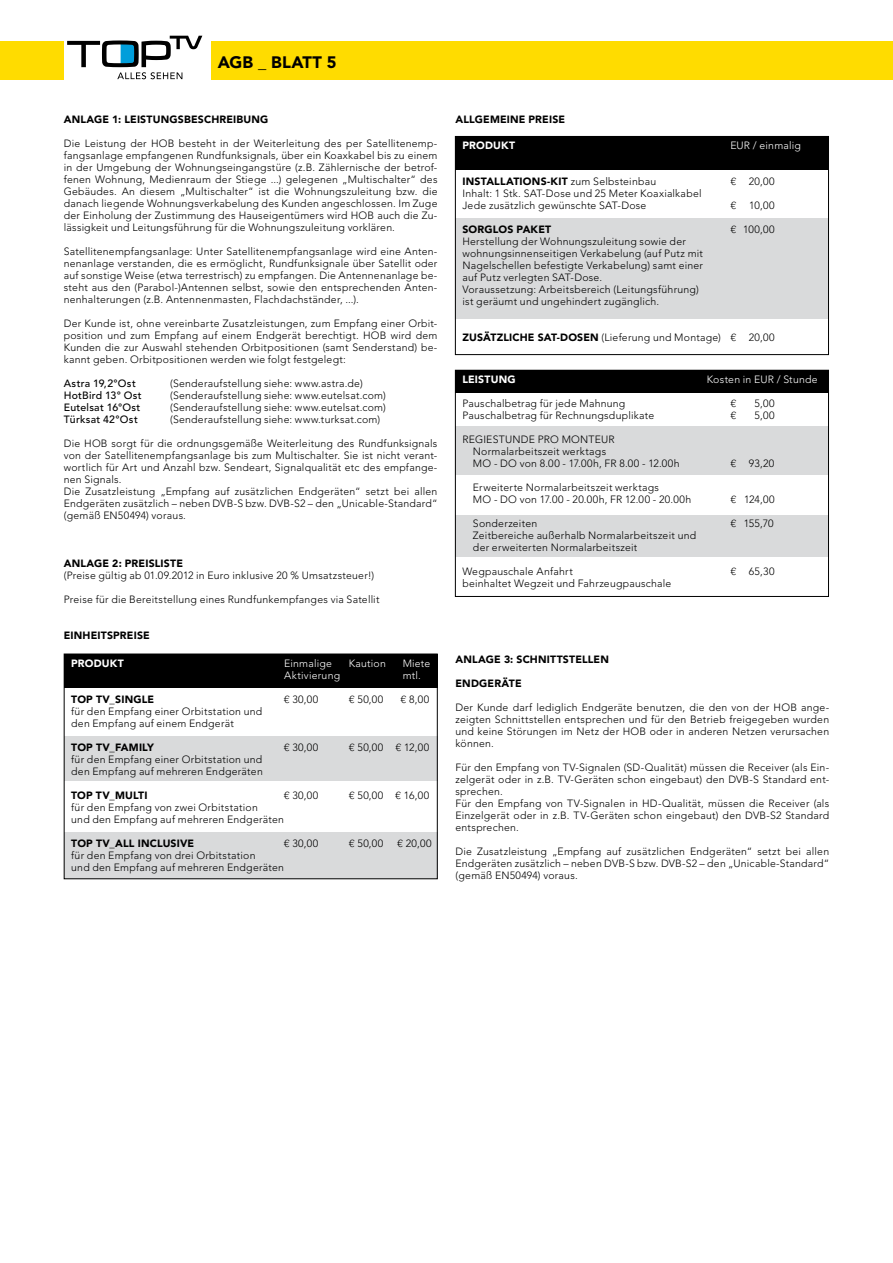
<style>
.page{position:relative;width:893px;height:1263px;background:#fff}
.page>*{position:absolute;margin:0;border:0;box-sizing:border-box;transform-origin:0 0}
.t1{font:900 16.5px "Avenir";color:#000}
.t2{font:300 10.5px/12px "Avenir";letter-spacing:.02em;color:#000}
.t3{font:900 10.5px "Avenir";letter-spacing:.02em;color:#000}
.t4{font:300 10.5px "Avenir";letter-spacing:.02em;color:#fff}
.t5{font:500 10.5px "Avenir";letter-spacing:.025em;color:#000}
.t6{font:900 10.5px "Avenir";color:#fff}
.t7{font:300 10.5px "Helvetica";color:#000}
.s1{font-family:"Helvetica"}
.s2{font-weight:900}
</style>
<div class="page">
<div style="left:455px;top:218px;width:374px;height:101px;background:#d9dadb"></div>
<div style="left:0;top:41px;width:893px;height:39px;background:#ffdc00"></div>
<div style="left:64px;top:30px;width:146px;height:50px;background:#fff"></div>
<svg style="left:67px;top:36px;width:135px;height:43px"></svg>
<div style="left:455px;top:370px;width:374px;height:23px;background:#000"></div>
<div style="left:455px;top:426px;width:374px;height:49px;background:#d9dadb"></div>
<div style="left:455px;top:515px;width:374px;height:41px;background:#d9dadb"></div>
<div style="left:455px;top:370px;width:374px;height:227px;border:1px solid #000"></div>
<div style="left:455px;top:136px;width:374px;height:34px;background:#000"></div>
<div style="left:64px;top:654px;width:374px;height:33px;background:#000"></div>
<div style="left:64px;top:736px;width:374px;height:45px;background:#d9dadb"></div>
<div style="left:64px;top:832px;width:374px;height:47px;background:#d9dadb"></div>
<div style="left:64px;top:654px;width:374px;height:225px;border:1px solid #000"></div>
<h1 class="t1" style="left:218px;top:52px;width:120px">AGB _ BLATT 5</h1>
<p class="t3" style="left:64px;top:112px;width:206px">ANLAGE 1: LEISTUNGSBESCHREIBUNG</p>
<p class="t2" style="left:64px;top:137px;width:375px;text-align:justify">Die Leistung der HOB besteht in der Weiterleitung des per Satellitenemp&shy;fangsanlage empfangenen Rundfunksignals, über ein Koaxkabel bis zu einem in der Umgebung der Wohnungseingangstüre (z.B. Zählernische der betrof&shy;fenen Wohnung, Medienraum der Stiege ...) gelegenen „Multischalter“ des Gebäudes. An diesem „Multischalter“ ist die Wohnungszuleitung bzw. die danach liegende Wohnungsverkabelung des Kunden angeschlossen. Im Zuge der Einholung der Zustimmung des Hauseigentümers wird HOB auch die Zu&shy;lässigkeit und Leitungsführung für die Wohnungszuleitung vorklären.</p>
<p class="t2" style="left:64px;top:245px;width:375px;text-align:justify">Satellitenempfangsanlage: Unter Satellitenempfangsanlage wird eine Anten&shy;nenanlage verstanden, die es ermöglicht, Rundfunksignale über Satellit oder auf sonstige Weise (etwa terrestrisch) zu empfangen. Die Antennenanlage be&shy;steht aus den (Parabol-)Antennen selbst, sowie den entsprechenden Anten&shy;nenhalterungen (z.B. Antennenmasten, Flachdachständer, ...).</p>
<p class="t2" style="left:64px;top:317px;width:375px;text-align:justify">Der Kunde ist, ohne vereinbarte Zusatzleistungen, zum Empfang einer Orbit&shy;position und zum Empfang auf einem Endgerät berechtigt. HOB wird dem Kunden die zur Auswahl stehenden Orbitpositionen (samt Senderstand) be&shy;kannt geben. Orbitpositionen werden wie folgt festgelegt:</p>
<p class="t5" style="left:64px;top:377px;width:74px">Astra 19,2°Ost</p>
<p class="t2" style="left:170px;top:377px;width:194px">(Senderaufstellung siehe: www.astra.de)</p>
<p class="t5" style="left:64px;top:389px;width:80px">HotBird 13° Ost</p>
<p class="t2" style="left:170px;top:389px;width:217px">(Senderaufstellung siehe: www.eutelsat.com)</p>
<p class="t5" style="left:64px;top:401px;width:78px">Eutelsat 16°Ost</p>
<p class="t2" style="left:170px;top:401px;width:217px">(Senderaufstellung siehe: www.eutelsat.com)</p>
<p class="t5" style="left:64px;top:413px;width:76px">Türksat 42°Ost</p>
<p class="t2" style="left:170px;top:413px;width:211px">(Senderaufstellung siehe: www.turksat.com)</p>
<p class="t2" style="left:64px;top:437px;width:375px">Die HOB sorgt für die ordnungsgemäße Weiterleitung des Rundfunksignals von der Satellitenempfangsanlage bis zum Multischalter. Sie ist nicht verant&shy;wortlich für Art und Anzahl bzw. Sendeart, Signalqualität etc des empfange&shy;nen Signals.<br>Die Zusatzleistung „Empfang auf zusätzlichen Endgeräten“ setzt bei allen Endgeräten zusätzlich – neben DVB-S bzw. DVB-S2 – den „Unicable-Standard“ (gemäß EN50494) voraus.</p>
<p class="t3" style="left:64px;top:557px;width:121px">ANLAGE 2: PREISLISTE</p>
<p class="t2" style="left:64px;top:569px;width:312px">(Preise gültig ab 01.09.2012 in Euro inklusive 20 % Umsatzsteuer!)</p>
<p class="t2" style="left:64px;top:593px;width:317px">Preise für die Bereitstellung eines Rundfunkempfanges via Satellit</p>
<p class="t3" style="left:64px;top:629px;width:8px">EINHEITSPREISE</p>
<p class="t6" style="left:71px;top:656px;width:31px">PRODUKT</p>
<p class="t4" style="left:284px;top:657px;width:49px">Einmalige</p>
<p class="t4" style="left:349px;top:657px;width:39px">Kaution</p>
<p class="t4" style="left:403px;top:657px;width:29px">Miete</p>
<p class="t4" style="left:284px;top:669px;width:57px">Aktivierung</p>
<p class="t4" style="left:403px;top:669px;width:20px">mtl.</p>
<p class="t3" style="left:71px;top:692px;width:84px">TOP TV_SINGLE</p>
<p class="t2" style="left:284px;top:693px;width:36px"><span class="s1">€</span> 30,00</p>
<p class="t2" style="left:349px;top:693px;width:36px"><span class="s1">€</span> 50,00</p>
<p class="t2" style="left:400px;top:693px;width:30px"><span class="s1">€</span> 8,00</p>
<p class="t2" style="left:71px;top:705px;width:193px">für den Empfang einer Orbitstation und den Empfang auf einem Endgerät</p>
<p class="t3" style="left:71px;top:740px;width:84px">TOP TV_FAMILY</p>
<p class="t2" style="left:284px;top:741px;width:36px"><span class="s1">€</span> 30,00</p>
<p class="t2" style="left:349px;top:741px;width:82px"><span class="s1">€</span> 50,00 <span class="s1">€</span> 12,00</p>
<p class="t2" style="left:71px;top:753px;width:193px">für den Empfang einer Orbitstation und den Empfang auf mehreren Endgeräten</p>
<p class="t3" style="left:71px;top:788px;width:52px">TOP TV_MULT</p>
<p class="t3" style="left:144px;top:788px;width:5px">I</p>
<p class="t2" style="left:284px;top:789px;width:36px"><span class="s1">€</span> 30,00</p>
<p class="t2" style="left:349px;top:789px;width:82px"><span class="s1">€</span> 50,00 <span class="s1">€</span> 16,00</p>
<p class="t2" style="left:71px;top:801px;width:214px">für den Empfang von zwei Orbitstation<br>und den Empfang auf mehreren Endgeräten</p>
<p class="t3" style="left:71px;top:836px;width:74px">TOP TV_ALL INCLUSIVE</p>
<p class="t2" style="left:284px;top:837px;width:36px"><span class="s1">€</span> 30,00</p>
<p class="t2" style="left:349px;top:837px;width:36px"><span class="s1">€</span> 50,00</p>
<p class="t2" style="left:397px;top:837px;width:36px"><span class="s1">€</span> 20,00</p>
<p class="t2" style="left:71px;top:849px;width:214px">für den Empfang von drei Orbitstation<br>und den Empfang auf mehreren Endgeräten</p>
<p class="t3" style="left:455px;top:113px;width:16px">ALLGEMEINE</p>
<p class="t3" style="left:529px;top:113px;width:7px">PREISE</p>
<p class="t6" style="left:462px;top:139px;width:31px">PRODUKT</p>
<p class="t4" style="left:730px;top:139px;width:72px">EUR / einmalig</p>
<p class="t3" style="left:462px;top:175px;width:7px">INST</p>
<p class="t3" style="left:486px;top:175px;width:71px">ALLATIONS-KIT</p>
<p class="t2" style="left:571px;top:175px;width:87px">zum Selbsteinbau</p>
<p class="t2" style="left:730px;top:175px;width:46px"><span class="s1">€</span> 20,00</p>
<p class="t2" style="left:462px;top:187px;width:241px">Inhalt: 1 Stk. SAT-Dose und 25 Meter Koaxialkabel<br>Jede zusätzlich gewünschte SAT-Dose</p>
<p class="t2" style="left:730px;top:199px;width:46px"><span class="s1">€</span> 10,00</p>
<p class="t3" style="left:462px;top:223px;width:23px">SORGL</p>
<p class="t3" style="left:498px;top:223px;width:40px">OS PAKET</p>
<p class="t2" style="left:730px;top:223px;width:46px"><span class="s1">€</span> 100,00</p>
<p class="t2" style="left:462px;top:235px;width:242px">Herstellung der Wohnungszuleitung sowie der wohnungsinnenseitigen Verkabelung (auf Putz mit Nagelschellen befestigte Verkabelung) samt einer auf Putz verlegten SAT-Dose.<br>Voraussetzung: Arbeitsbereich (Leitungsführung) ist geräumt und ungehindert zugänglich.</p>
<p class="t2" style="left:462px;top:331px;width:314px"><span class="s2">ZUSÄTZLICHE SAT-DOSEN</span> (Lieferung und Montage) <span class="s1">€</span> 20,00</p>
<p class="t6" style="left:462px;top:373px;width:8px">LEISTUNG</p>
<p class="t4" style="left:707px;top:373px;width:112px">Kosten in EUR / Stunde</p>
<p class="t2" style="left:462px;top:397px;width:164px">Pauschalbetrag für jede Mahnung</p>
<p class="t7" style="left:730px;top:396px;width:7px">€</p>
<p class="t2" style="left:754px;top:397px;width:22px">5,00</p>
<p class="t2" style="left:462px;top:409px;width:193px">Pauschalbetrag für Rechnungsduplikate</p>
<p class="t7" style="left:730px;top:408px;width:7px">€</p>
<p class="t2" style="left:754px;top:409px;width:22px">5,00</p>
<p class="t2" style="left:462px;top:433px;width:14px">Regiestunde</p>
<p class="t2" style="left:538px;top:433px;width:8px">pro</p>
<p class="t2" style="left:473px;top:433px;width:208px;text-indent:89px">Monteur<br>Normalarbeitszeit werktags<br>MO - DO von 8.00 - 17.00h, FR 8.00 - 12.00h</p>
<p class="t2" style="left:730px;top:457px;width:46px"><span class="s1">€</span> 93,20</p>
<p class="t2" style="left:473px;top:481px;width:220px">Erweiterte Normalarbeitszeit werktags<br>MO - DO von 17.00 - 20.00h, FR 12.00 - 20.00h</p>
<p class="t2" style="left:730px;top:493px;width:46px"><span class="s1">€</span> 124,00</p>
<p class="t2" style="left:473px;top:517px;width:66px">Sonderzeiten</p>
<p class="t2" style="left:730px;top:517px;width:45px"><span class="s1">€</span> 155,70</p>
<p class="t2" style="left:473px;top:529px;width:225px">Zeitbereiche außerhalb Normalarbeitszeit und der erweiterten Normalarbeitszeit</p>
<p class="t2" style="left:462px;top:565px;width:112px">Wegpauschale Anfahrt</p>
<p class="t2" style="left:730px;top:565px;width:46px"><span class="s1">€</span> 65,30</p>
<p class="t2" style="left:462px;top:577px;width:210px">beinhaltet Wegzeit und Fahrzeugpauschale</p>
<p class="t3" style="left:455px;top:653px;width:155px">ANLAGE 3: SCHNITTSTELLEN</p>
<p class="t3" style="left:455px;top:677px;width:68px">ENDGERÄTE</p>
<p class="t2" style="left:455px;top:701px;width:375px;text-align:justify">Der Kunde darf lediglich Endgeräte benutzen, die den von der HOB ange&shy;zeigten Schnittstellen entsprechen und für den Betrieb freigegeben wurden und keine Störungen im Netz der HOB oder in anderen Netzen verursachen können.</p>
<p class="t2" style="left:455px;top:761px;width:375px">Für den Empfang von TV-Signalen (SD-Qualität) müssen die Receiver (als Ein&shy;zelgerät oder in z.B. TV-Geräten schon eingebaut) den DVB-S Standard ent&shy;sprechen.<br>Für den Empfang von TV-Signalen in HD-Qualität, müssen die Receiver (als Einzelgerät oder in z.B. TV-Geräten schon eingebaut) den DVB-S2 Standard entsprechen.</p>
<p class="t2" style="left:455px;top:845px;width:375px;text-align:justify">Die Zusatzleistung „Empfang auf zusätzlichen Endgeräten“ setzt bei allen Endgeräten zusätzlich – neben DVB-S bzw. DVB-S2 – den „Unicable-Standard“ (gemäß EN50494) voraus.</p>
</div>
